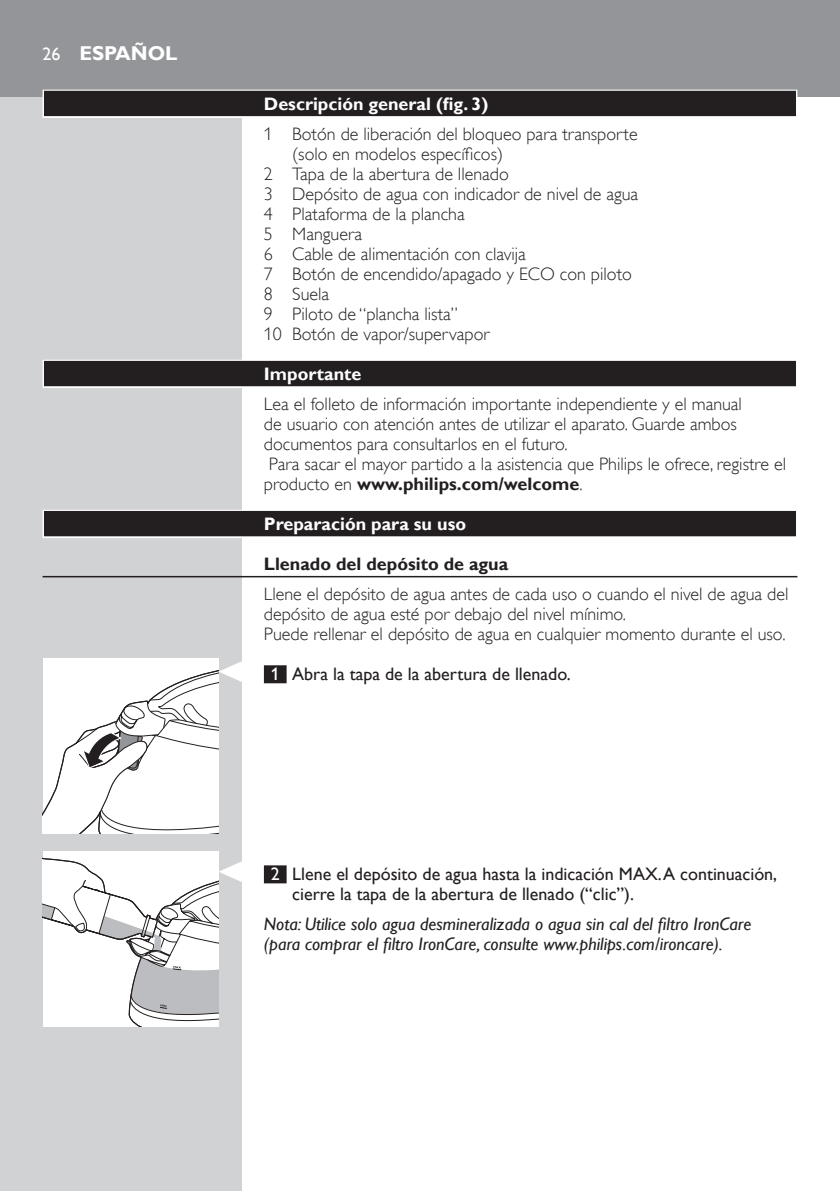
<style>
.page{position:relative;width:840px;height:1191px;background:#fff}
.page>*{position:absolute;margin:0;border:0;box-sizing:border-box;transform-origin:0 0}
.t1{font:700 20px "Gill Sans Alt One WGL";color:#fff}
.t2{font:18px/20px "Gill Sans Alt One WGL Light";color:#231f20}
.t3{font:18px/20px "Gill Sans Alt One WGL";color:#231f20}
.t4{font:italic 18px/20px "Gill Sans Alt One WGL";color:#231f20}
.t5{font:700 18px "Gill Sans Alt One WGL";color:#231f20}
.t6{font:700 18px "Gill Sans Alt One WGL";color:#fff}
.t7{font:18px "Gill Sans Alt One WGL";color:#fff}
.s1{font-family:"Gill Sans Alt One WGL Light";font-weight:400}
.s2{color:#fff}
</style>
<div class="page">
<div style="left:0;top:95px;width:241px;height:1096px;background:#d1d2d4"></div>
<div style="left:0;top:0;width:839px;height:96px;background:#939598"></div>
<div style="left:43px;top:90px;width:754px;height:28px;background:#e4e3e3"></div>
<div style="left:44px;top:91px;width:751px;height:25px;background:#231f20"></div>
<div style="left:43px;top:360px;width:754px;height:28px;background:#cac9c9"></div>
<div style="left:44px;top:361px;width:751px;height:25px;background:#231f20"></div>
<div style="left:43px;top:510px;width:754px;height:28px;background:#bbbaba"></div>
<div style="left:44px;top:511px;width:751px;height:25px;background:#231f20"></div>
<hr style="left:43px;top:576px;width:754px;height:1px;background:#231f20">
<div style="left:264px;top:665px;width:22px;height:18px;background:#231f20"></div>
<div style="left:264px;top:865px;width:22px;height:18px;background:#231f20"></div>
<svg style="left:43px;top:660px;width:199px;height:174px;background:#ececec"></svg>
<svg style="left:43px;top:851px;width:199px;height:175px;background:#e4e4e5"></svg>
<p class="t7" style="left:43px;top:42px;width:19px">26</p>
<p class="t1" style="left:79px;top:40px;width:99px">ESPAÑOL</p>
<p class="t6" style="left:264px;top:92px;width:226px">Descripción general (fig. 3)</p>
<p class="t2" style="left:264px;top:124px;width:375px">1 Botón de liberación del bloqueo para transporte</p>
<p class="t2" style="left:292px;top:144px;width:212px">(solo en modelos específicos)</p>
<p class="t2" style="left:264px;top:164px;width:246px">2 Tapa de la abertura de llenado</p>
<p class="t2" style="left:264px;top:184px;width:375px">3 Depósito de agua con indicador de nivel de agua</p>
<p class="t2" style="left:264px;top:204px;width:202px">4 Plataforma de la plancha</p>
<p class="t2" style="left:264px;top:224px;width:100px">5 Manguera</p>
<p class="t2" style="left:264px;top:244px;width:263px">6 Cable de alimentación con clavija</p>
<p class="t2" style="left:264px;top:264px;width:369px">7 Botón de encendido/apagado y ECO con piloto</p>
<p class="t2" style="left:264px;top:284px;width:67px">8 Suela</p>
<p class="t2" style="left:264px;top:304px;width:195px">9 Piloto de “plancha lista”</p>
<p class="t2" style="left:264px;top:324px;width:227px">10 Botón de vapor/supervapor</p>
<p class="t6" style="left:264px;top:362px;width:99px">Importante</p>
<p class="t2" style="left:264px;top:394px;width:523px">Lea el folleto de información importante independiente y el manual<br>de usuario con atención antes de utilizar el aparato. Guarde ambos documentos para consultarlos en el futuro.<br>Para sacar el mayor partido a la asistencia que Philips le ofrece, registre el</p>
<p class="t5" style="left:264px;top:472px;width:320px"><span class="s1">producto en</span> www.philips.com/welcome<span class="s1">.</span></p>
<p class="t6" style="left:264px;top:512px;width:203px">Preparación para su uso</p>
<p class="t5" style="left:264px;top:552px;width:246px">Llenado del depósito de agua</p>
<p class="t2" style="left:264px;top:584px;width:526px">Llene el depósito de agua antes de cada uso o cuando el nivel de agua del depósito de agua esté por debajo del nivel mínimo.<br>Puede rellenar el depósito de agua en cualquier momento durante el uso.</p>
<p class="t3" style="left:270px;top:664px;width:301px"><span class="s2">1</span> Abra la tapa de la abertura de llenado.</p>
<p class="t3" style="left:292px;top:864px;width:486px;text-indent:-22px"><span class="s2">2</span> Llene el depósito de agua hasta la indicación MAX.A continuación, cierre la tapa de la abertura de llenado (“clic”).</p>
<p class="t4" style="left:264px;top:914px;width:488px">Nota: Utilice solo agua desmineralizada o agua sin cal del filtro IronCare (para comprar el filtro IronCare, consulte www.philips.com/ironcare).</p>
</div>
